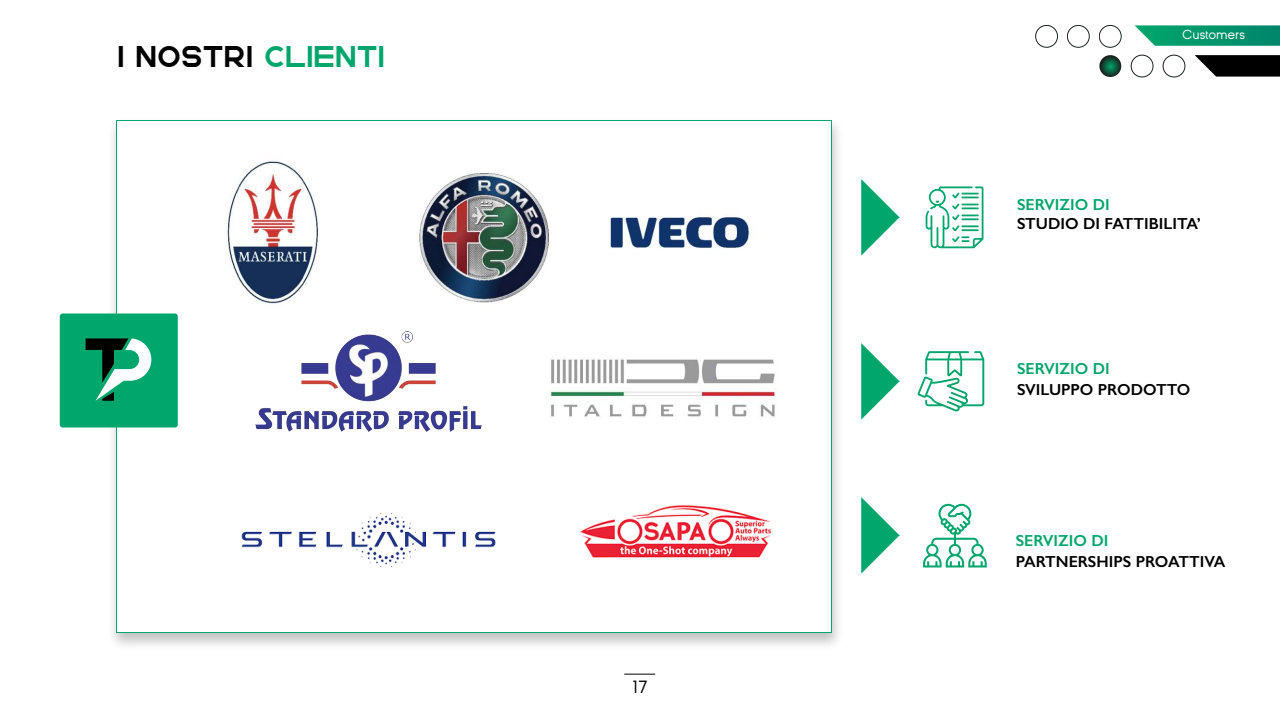
<style>
.page{position:relative;width:1280px;height:720px;background:#fff}
.page>*{position:absolute;margin:0;border:0;box-sizing:border-box;transform-origin:0 0}
.t1{font:30px "Rhino";color:#000}
.t2{font:300 26px "Ginora Sans";color:#000}
.t3{font:600 16px "Gill Sans";color:#000}
.t4{font:600 16px "Gill Sans";color:#00a66b}
.t5{font:13px "Ginora Sans";letter-spacing:-.01em;color:#fff}
.s1{color:#00a66b}
</style>
<div class="page">
<div style="left:116px;top:120px;width:716px;height:513px;background:#fff;border:1px solid #00a66b"></div>
<div style="left:60px;top:314px;width:118px;height:114px;background:#00a66b;border-radius:3px"></div>
<svg style="left:86px;top:338px;width:65px;height:63px"></svg>
<img style="left:419px;top:173px;width:130px;height:130px">
<img style="left:610px;top:217px;width:141px;height:32px">
<img style="left:227px;top:161px;width:92px;height:143px">
<img style="left:241px;top:513px;width:255px;height:54px">
<img style="left:580px;top:505px;width:192px;height:53px">
<svg style="left:861px;top:179px;width:39px;height:77px"></svg>
<svg style="left:861px;top:343px;width:39px;height:77px"></svg>
<svg style="left:861px;top:497px;width:39px;height:77px"></svg>
<div style="left:1035px;top:25px;width:23px;height:23px;border:1px solid #fff;border-radius:50%"></div>
<div style="left:1067px;top:25px;width:23px;height:23px;border:1px solid #fff;border-radius:50%"></div>
<div style="left:1099px;top:25px;width:22px;height:23px;border:1px solid #fff;border-radius:50%"></div>
<svg style="left:1099px;top:55px;width:22px;height:22px"></svg>
<div style="left:1131px;top:55px;width:22px;height:22px;border:1px solid #fff;border-radius:50%"></div>
<div style="left:1163px;top:55px;width:22px;height:22px;border:1px solid #fff;border-radius:50%"></div>
<svg style="left:1135px;top:25px;width:145px;height:21px;background:#189f79"></svg>
<svg style="left:1195px;top:55px;width:85px;height:22px;background:#242424"></svg>
<img style="left:256px;top:332px;width:225px;height:100px">
<svg style="left:923px;top:504px;width:64px;height:64px"></svg>
<svg style="left:917px;top:351px;width:67px;height:61px"></svg>
<svg style="left:926px;top:186px;width:58px;height:62px"></svg>
<hr style="left:624px;top:674px;width:31px;height:1px;background:#000">
<img style="left:550px;top:359px;width:227px;height:58px">
<h1 class="t1" style="left:118px;top:39px;width:269px">I NOSTRI <span class="s1">CLIENTI</span></h1>
<h2 class="t2" style="left:633px;top:671px;width:17px">17</h2>
<p class="t5" style="left:1182px;top:28px;width:64px">Customers</p>
<p class="t4" style="left:1017px;top:195px;width:94px">SERVIZIO DI</p>
<p class="t3" style="left:1017px;top:214px;width:185px">STUDIO DI FATTIBILITA’</p>
<p class="t4" style="left:1017px;top:359px;width:94px">SERVIZIO DI</p>
<p class="t3" style="left:1017px;top:380px;width:175px">SVILUPPO PRODOTTO</p>
<p class="t4" style="left:1016px;top:530px;width:94px">SERVIZIO DI</p>
<p class="t3" style="left:1016px;top:552px;width:211px">PARTNERSHIPS PROATTIVA</p>
</div>
